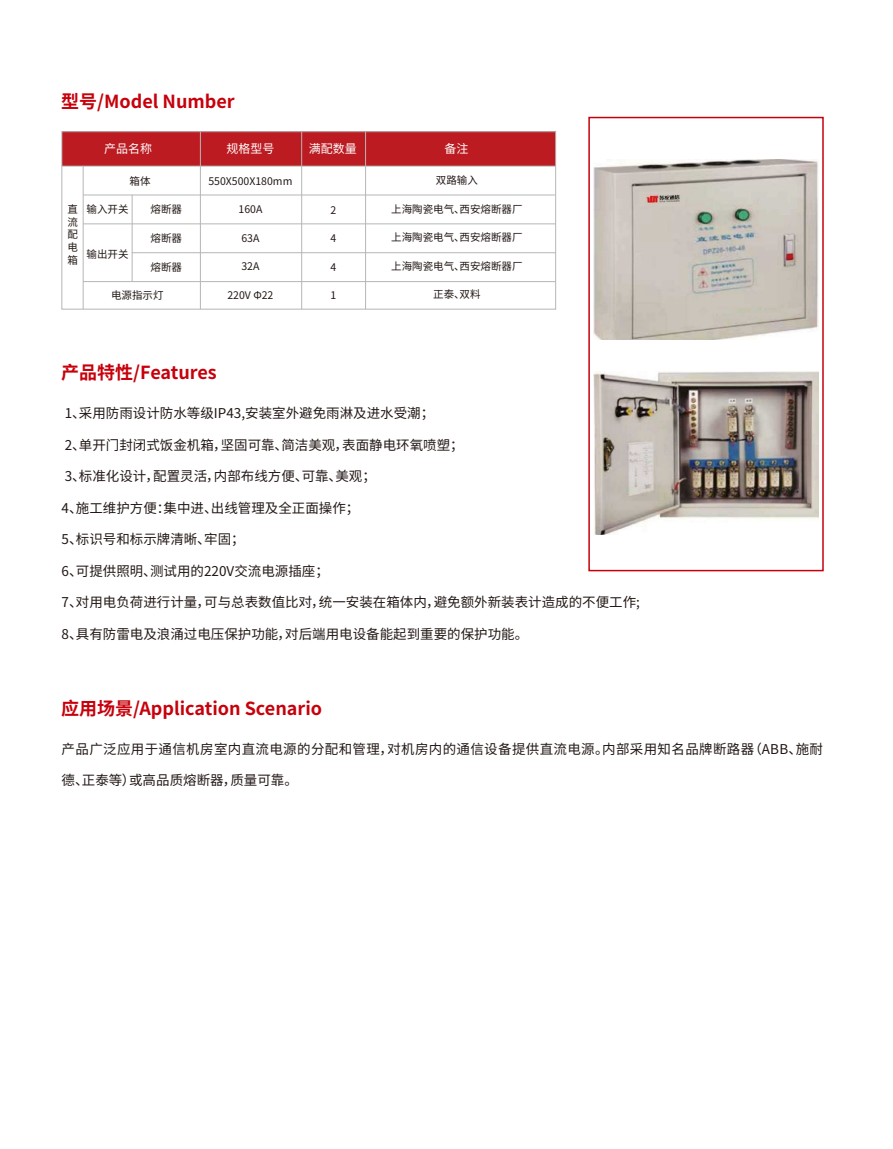
<style>
.page{position:relative;width:893px;height:1149px;background:#fff}
.page>*{position:absolute;margin:0;border:0;box-sizing:border-box;transform-origin:0 0}
.t1{font:700 18px "Source Han Sans CN";color:#c7000b}
.t2{font:13.5px "Source Han Sans CN";color:#221815}
.t3{font:13.5px "Source Han Sans CN";letter-spacing:.025em;color:#221815}
.t4{font:12px "Source Han Sans CN";color:#fff}
.t5{font:10.5px/12.6px "Source Han Sans CN";color:#221815;text-align:justify}
</style>
<div class="page">
<div style="left:588px;top:117px;width:236px;height:454px;border:2px solid #c7000b"></div>
<div style="left:62px;top:132px;width:494px;height:34px;background:#bb1b21"></div>
<div style="left:61px;top:131px;width:495px;height:178px;border:1px solid #b5b6b6"></div>
<hr style="left:83px;top:223px;width:473px;height:1px;background:#b5b6b6">
<hr style="left:83px;top:281px;width:473px;height:1px;background:#b5b6b6">
<hr style="left:132px;top:252px;width:424px;height:1px;background:#b5b6b6">
<hr style="left:83px;top:194px;width:472px;height:1px;background:#b5b6b6">
<hr style="left:62px;top:166px;width:494px;height:1px;background:#b5b6b6">
<hr style="left:365px;top:132px;width:1px;height:177px;background:#b5b6b6">
<hr style="left:301px;top:132px;width:1px;height:177px;background:#b5b6b6">
<hr style="left:83px;top:166px;width:1px;height:143px;background:#b5b6b6">
<hr style="left:200px;top:132px;width:1px;height:177px;background:#b5b6b6">
<hr style="left:132px;top:195px;width:1px;height:86px;background:#b5b6b6">
<img style="left:593px;top:160px;width:226px;height:179px">
<img style="left:593px;top:371px;width:226px;height:163px">
<h1 class="t1" style="left:61px;top:91px;width:175px">型号/Model Number</h1>
<p class="t4" style="left:104px;top:142px;width:49px">产品名称</p>
<p class="t4" style="left:227px;top:142px;width:49px">规格型号</p>
<p class="t4" style="left:309px;top:142px;width:49px">满配数量</p>
<p class="t4" style="left:445px;top:142px;width:25px">备注</p>
<p class="t5" style="left:208px;top:175px;width:85px">550X500X180mm</p>
<p class="t5" style="left:238px;top:203px;width:25px">160A</p>
<p class="t5" style="left:241px;top:232px;width:20px">63A</p>
<p class="t5" style="left:241px;top:260px;width:20px">32A</p>
<p class="t5" style="left:227px;top:289px;width:47px">220V Φ22</p>
<p class="t5" style="left:436px;top:174px;width:43px">双路输入</p>
<p class="t5" style="left:391px;top:203px;width:133px">上海陶瓷电气、西安熔断器厂</p>
<p class="t5" style="left:391px;top:231px;width:133px">上海陶瓷电气、西安熔断器厂</p>
<p class="t5" style="left:391px;top:260px;width:133px">上海陶瓷电气、西安熔断器厂</p>
<p class="t5" style="left:433px;top:288px;width:49px">正泰、双料</p>
<p class="t5" style="left:130px;top:175px;width:22px">箱体</p>
<p class="t5" style="left:67px;top:203px;width:12px">直流配电箱</p>
<p class="t5" style="left:151px;top:203px;width:33px">熔断器</p>
<p class="t5" style="left:151px;top:232px;width:33px">熔断器</p>
<p class="t5" style="left:151px;top:260px;width:33px">熔断器</p>
<p class="t5" style="left:111px;top:288px;width:54px">电源指示灯</p>
<p class="t5" style="left:87px;top:203px;width:43px">输入开关</p>
<p class="t5" style="left:87px;top:248px;width:43px">输出开关</p>
<p class="t5" style="left:330px;top:203px;width:7px">2</p>
<p class="t5" style="left:330px;top:232px;width:7px">4</p>
<p class="t5" style="left:330px;top:260px;width:7px">4</p>
<p class="t5" style="left:330px;top:289px;width:7px">1</p>
<h1 class="t1" style="left:61px;top:362px;width:157px">产品特性/Features</h1>
<p class="t2" style="left:65px;top:405px;width:371px">1、采用防雨设计防水等级IP43,安装室外避免雨淋及进水受潮；</p>
<p class="t2" style="left:65px;top:437px;width:400px">2、单开门封闭式饭金机箱，坚固可靠、简洁美观，表面静电环氧喷塑；</p>
<p class="t2" style="left:65px;top:468px;width:313px">3、标准化设计，配置灵活，内部布线方便、可靠、美观；</p>
<p class="t2" style="left:62px;top:500px;width:299px">4、施工维护方便：集中进、出线管理及全正面操作；</p>
<p class="t2" style="left:62px;top:531px;width:184px">5、标识号和标示牌清晰、牢固；</p>
<p class="t2" style="left:62px;top:563px;width:269px">6、可提供照明、测试用的220V交流电源插座；</p>
<p class="t2" style="left:62px;top:594px;width:580px">7、对用电负荷进行计量，可与总表数值比对，统一安装在箱体内，避免额外新装表计造成的不便工作;</p>
<p class="t2" style="left:62px;top:626px;width:468px">8、具有防雷电及浪涌过电压保护功能，对后端用电设备能起到重要的保护功能。</p>
<h1 class="t1" style="left:61px;top:697px;width:262px">应用场景/Application Scenario</h1>
<p class="t3" style="left:62px;top:741px;width:763px">产品广泛应用于通信机房室内直流电源的分配和管理，对机房内的通信设备提供直流电源。内部采用知名品牌断路器（ABB、施耐</p>
<p class="t2" style="left:62px;top:772px;width:238px">德、正泰等）或高品质熔断器，质量可靠。</p>
</div>
